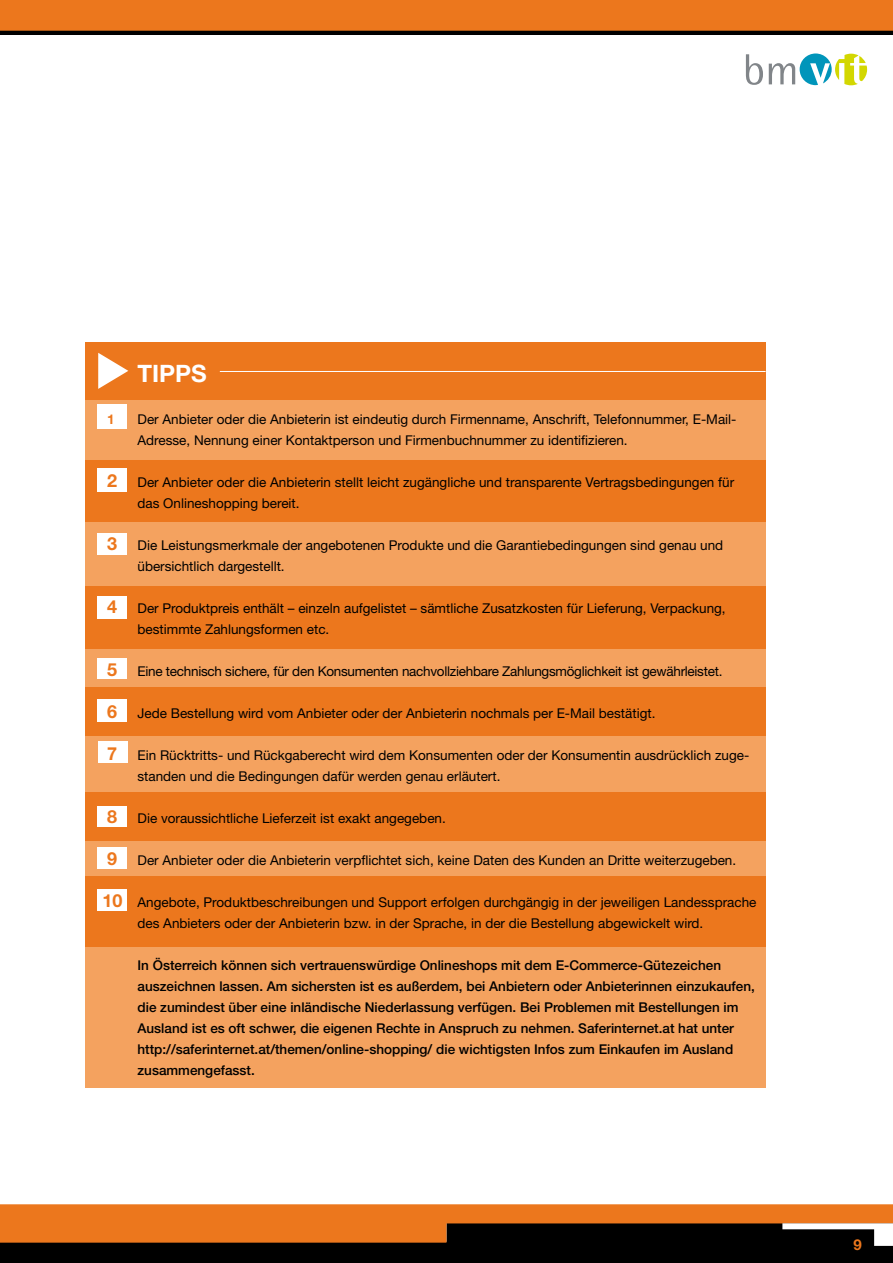
<style>
.page{position:relative;width:893px;height:1263px;background:#fff}
.page>*{position:absolute;margin:0;border:0;box-sizing:border-box;transform-origin:0 0}
.t1{font:700 24px "Helvetica Neue";color:#fff}
.t2{font:700 18px "Helvetica Neue";color:#ec771d}
.t3{font:700 15px "Helvetica Neue";color:#ec771d}
.t4{font:13.5px/21px "Helvetica Neue";color:#000}
.t5{font:500 13.5px/21px "Helvetica Neue";color:#000}
.t6{font:13.5px "Helvetica Neue";letter-spacing:-.02em;color:#000}
.t7{font:700 13.5px "Helvetica Neue";color:#ec771d}
.s1{font-weight:700;font-size:18px;color:#ec771d}
</style>
<div class="page">
<div style="left:0;top:30px;width:893px;height:5px;background:#000"></div>
<svg style="left:0;top:1204px;width:893px;height:59px;background:#783f14"></svg>
<div style="left:0;top:0;width:893px;height:31px;background:#ec771d"></div>
<svg style="left:746px;top:54px;width:17px;height:31px"></svg>
<svg style="left:769px;top:53px;width:98px;height:32px"></svg>
<div style="left:85px;top:937px;width:680px;height:151px;background:#f4a25f"></div>
<div style="left:85px;top:342px;width:680px;height:604px;background:#ec771d"></div>
<div style="left:85px;top:400px;width:680px;height:60px;background:#f4a25f"></div>
<div style="left:85px;top:522px;width:680px;height:63px;background:#f4a25f"></div>
<div style="left:85px;top:649px;width:680px;height:38px;background:#f4a25f"></div>
<div style="left:85px;top:736px;width:680px;height:55px;background:#f4a25f"></div>
<div style="left:98px;top:468px;width:29px;height:24px;background:#fff"></div>
<div style="left:98px;top:534px;width:29px;height:21px;background:#fff"></div>
<div style="left:98px;top:596px;width:29px;height:22px;background:#fff"></div>
<div style="left:98px;top:658px;width:29px;height:21px;background:#fff"></div>
<div style="left:98px;top:699px;width:29px;height:23px;background:#fff"></div>
<div style="left:98px;top:741px;width:30px;height:21px;background:#fff"></div>
<div style="left:98px;top:806px;width:29px;height:20px;background:#fff"></div>
<div style="left:98px;top:405px;width:29px;height:24px;background:#fff"></div>
<svg style="left:98px;top:353px;width:30px;height:36px"></svg>
<hr style="left:220px;top:371px;width:546px;height:1px;background:#fff">
<div style="left:85px;top:841px;width:680px;height:34px;background:#f4a25f"></div>
<div style="left:98px;top:847px;width:29px;height:22px;background:#fff"></div>
<div style="left:98px;top:889px;width:29px;height:22px;background:#fff"></div>
<h1 class="t1" style="left:138px;top:364px;width:71px">TIPPS</h1>
<p class="t7" style="left:107px;top:414px;width:9px">1</p>
<p class="t4" style="left:138px;top:409px;width:600px">Der Anbieter oder die Anbieterin ist eindeutig durch Firmenname, Anschrift, Telefonnummer, E-Mail-<br>Adresse, Nennung einer Kontaktperson und Firmenbuchnummer zu identifizieren.</p>
<h2 class="t2" style="left:107px;top:473px;width:12px">2</h2>
<p class="t4" style="left:138px;top:472px;width:598px">Der Anbieter oder die Anbieterin stellt leicht zugängliche und transparente Vertragsbedingungen für das Onlineshopping bereit.</p>
<h2 class="t2" style="left:107px;top:536px;width:12px">3</h2>
<p class="t4" style="left:138px;top:535px;width:587px">Die Leistungsmerkmale der angebotenen Produkte und die Garantiebedingungen sind genau und übersichtlich dargestellt.</p>
<h2 class="t2" style="left:107px;top:599px;width:12px">4</h2>
<p class="t4" style="left:138px;top:598px;width:590px">Der Produktpreis enthält – einzeln aufgelistet – sämtliche Zusatzkosten für Lieferung, Verpackung, bestimmte Zahlungsformen etc.</p>
<h2 class="t2" style="left:107px;top:662px;width:12px">5</h2>
<p class="t6" style="left:138px;top:666px;width:586px">Eine technisch sichere, für den Konsumenten nachvollziehbare Zahlungsmöglichkeit ist gewährleistet.</p>
<h2 class="t2" style="left:107px;top:704px;width:12px">6</h2>
<p class="t4" style="left:138px;top:703px;width:519px">Jede Bestellung wird vom Anbieter oder der Anbieterin nochmals per E-Mail bestätigt.</p>
<h2 class="t2" style="left:107px;top:746px;width:12px">7</h2>
<p class="t4" style="left:138px;top:745px;width:613px">Ein Rücktritts- und Rückgaberecht wird dem Konsumenten oder der Konsumentin ausdrücklich zuge&shy;standen und die Bedingungen dafür werden genau erläutert.</p>
<h2 class="t2" style="left:107px;top:809px;width:12px">8</h2>
<p class="t4" style="left:138px;top:808px;width:310px">Die voraussichtliche Lieferzeit ist exakt angegeben.</p>
<h2 class="t2" style="left:107px;top:851px;width:12px">9</h2>
<p class="t4" style="left:138px;top:850px;width:600px">Der Anbieter oder die Anbieterin verpflichtet sich, keine Daten des Kunden an Dritte weiterzugeben.</p>
<p class="t4" style="left:138px;top:892px;width:620px;text-indent:-35px"><span class="s1">10</span> Angebote, Produktbeschreibungen und Support erfolgen durchgängig in der jeweiligen Landessprache des Anbieters oder der Anbieterin bzw. in der Sprache, in der die Bestellung abgewickelt wird.</p>
<p class="t5" style="left:138px;top:955px;width:619px">In Österreich können sich vertrauenswürdige Onlineshops mit dem E-Commerce-Gütezeichen auszeichnen lassen. Am sichersten ist es außerdem, bei Anbietern oder Anbieterinnen einzukaufen, die zumindest über eine inländische Niederlassung verfügen. Bei Problemen mit Bestellungen im Ausland ist es oft schwer, die eigenen Rechte in Anspruch zu nehmen. Saferinternet.at hat unter http://saferinternet.at/themen/online-shopping/ die wichtigsten Infos zum Einkaufen im Ausland zusammengefasst.</p>
<p class="t3" style="left:853px;top:1238px;width:10px">9</p>
</div>
